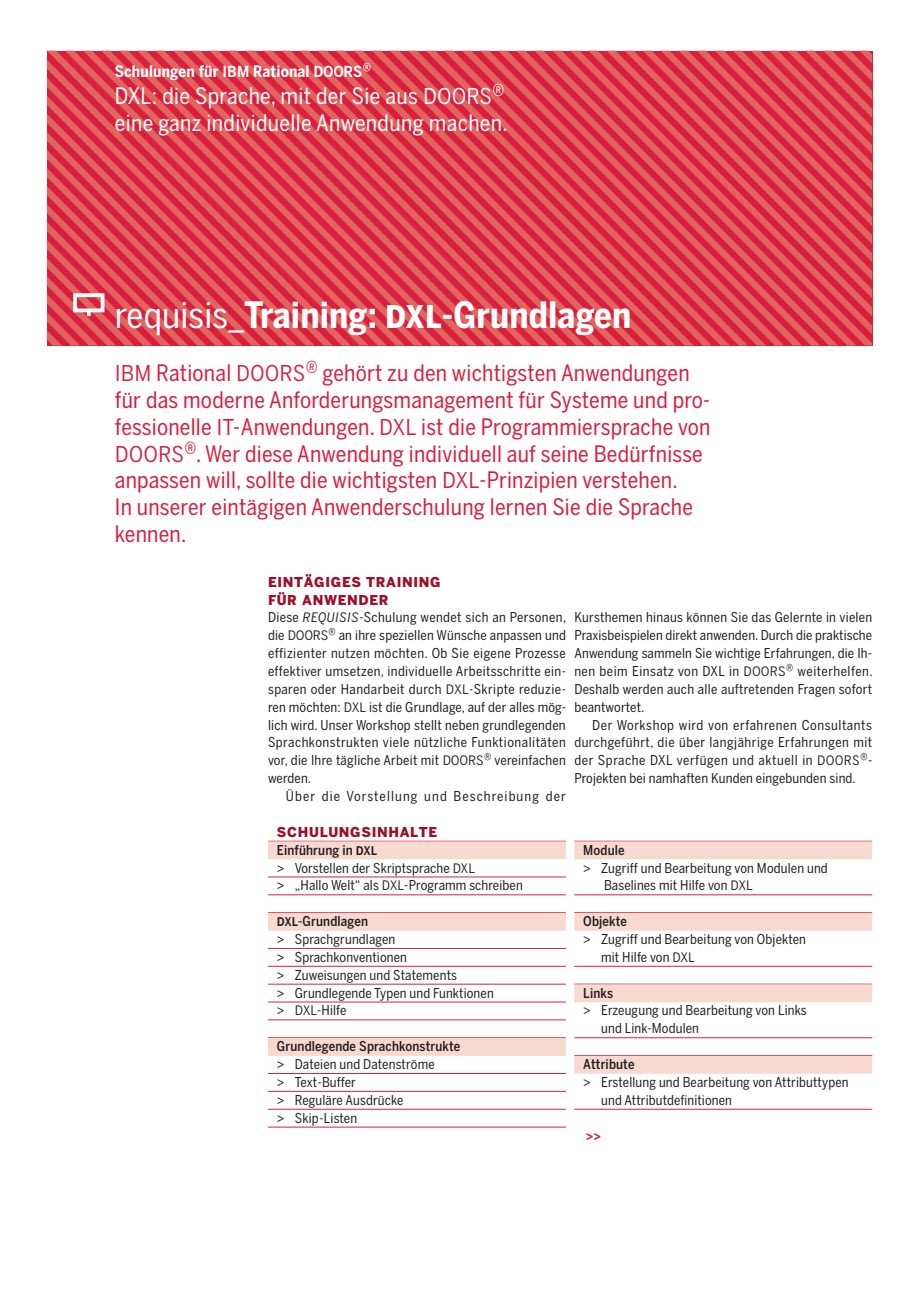
<style>
.page{position:relative;width:919px;height:1289px;background:#fff}
.page>*{position:absolute;margin:0;border:0;box-sizing:border-box;transform-origin:0 0}
._3_NAME{font:700 36px "Benton Sans Cond";letter-spacing:.005em;color:#fff}
._4_INTRO{font:22.5px/26.8px "Benton Sans Cond";letter-spacing:.01em;color:#da1f3d}
._2_DESCRIPT{font:22.5px "Benton Sans Cond";letter-spacing:.015em;color:#fff}
._1_RUBRIK{font:700 15.75px "Benton Sans Cond";letter-spacing:.01em;color:#fff}
._6_COPY__Schulungsin{font:13.5px/17.9px "Benton Sans Cond";letter-spacing:.01em;color:#231f20}
._6_COPY__block___ohn{font:13.5px/17.9px "Benton Sans Cond";letter-spacing:.02em;color:#231f20;text-align:justify}
._6_COPY__block{font:13.5px/17.9px "Benton Sans Cond";letter-spacing:.015em;color:#231f20;text-align:justify}
._6_COPY__Schulungsin-2{font:500 13.5px "Benton Sans Cond";letter-spacing:.01em;color:#231f20}
._6_COPY__block-2{font:13.5px "Benton Sans Cond";letter-spacing:.08em;color:#231f20}
._5_COPY-SUBLINE__ohn{font:900 13.5px "Benton Sans";letter-spacing:.05em;color:#9e0f27}
._6_COPY__Schulung_-S{font:900 13.5px "Benton Sans";letter-spacing:.05em;color:#9e0f27}
._6_COPY__block-3{font:700 13.5px "Benton Sans Cond";color:#da1f3d}
.s1{font-family:"Benton Sans Cond Medium SC";font-weight:400;font-size:18.9px}
.s2{font-family:"Benton Sans Cond Book SC";font-size:27px}
.s3{font-weight:400}
.s4{font-family:"Benton Sans Cond Bold SC";font-weight:400;font-size:38.7px}
.s5{font-family:"Benton Sans Cond Book Italic SC";font-size:16.2px}
.s6{font-family:"Benton Sans Cond Book SC";font-size:16.2px}
.s7{font-family:"Benton Sans Cond Medium SC";font-weight:400;font-size:14.85px}
</style>
<div class="page">
<svg style="left:47px;top:51px;width:825px;height:294px;background:#dd414d"></svg>
<svg style="left:73px;top:293px;width:31px;height:23px"></svg>
<div style="left:268px;top:841px;width:298px;height:18px;background:#f8d9d0"></div>
<hr style="left:268px;top:876px;width:298px;height:1px;background:#da1f3d">
<hr style="left:268px;top:894px;width:298px;height:1px;background:#da1f3d">
<div style="left:268px;top:912px;width:298px;height:18px;background:#f8d9d0"></div>
<hr style="left:268px;top:948px;width:298px;height:1px;background:#da1f3d">
<hr style="left:268px;top:966px;width:298px;height:1px;background:#da1f3d">
<hr style="left:268px;top:983px;width:298px;height:1px;background:#da1f3d">
<hr style="left:268px;top:1001px;width:298px;height:1px;background:#da1f3d">
<hr style="left:268px;top:1019px;width:298px;height:1px;background:#da1f3d">
<div style="left:268px;top:1037px;width:298px;height:18px;background:#f8d9d0"></div>
<hr style="left:268px;top:1073px;width:298px;height:1px;background:#da1f3d">
<hr style="left:268px;top:1091px;width:298px;height:1px;background:#da1f3d">
<hr style="left:268px;top:1108px;width:298px;height:1px;background:#da1f3d">
<hr style="left:268px;top:1126px;width:298px;height:1px;background:#da1f3d">
<div style="left:574px;top:841px;width:298px;height:18px;background:#f8d9d0"></div>
<hr style="left:574px;top:894px;width:298px;height:1px;background:#da1f3d">
<div style="left:574px;top:912px;width:298px;height:18px;background:#f8d9d0"></div>
<hr style="left:574px;top:966px;width:298px;height:1px;background:#da1f3d">
<hr style="left:574px;top:983px;width:298px;height:1px;background:#da1f3d">
<div style="left:574px;top:984px;width:298px;height:18px;background:#f8d9d0"></div>
<hr style="left:574px;top:1037px;width:298px;height:1px;background:#da1f3d">
<div style="left:574px;top:1055px;width:298px;height:18px;background:#f8d9d0"></div>
<hr style="left:574px;top:1108px;width:298px;height:1px;background:#da1f3d">
<p class="_1_RUBRIK" style="left:115px;top:62px;width:258px">Schulungen für <span class="s1">IBM</span> Rational <span class="s1">DOORS®</span></p>
<p class="_2_DESCRIPT" style="left:115px;top:83px;width:391px">DXL: die Sprache, mit der Sie aus <span class="s2">DOORS®</span></p>
<p class="_2_DESCRIPT" style="left:115px;top:110px;width:394px">eine ganz individuelle Anwendung machen.</p>
<p class="_3_NAME" style="left:115px;top:293px;width:518px"><span class="s3">requisis_</span>Training: <span class="s4">dxl</span>-Grundlagen</p>
<p class="_4_INTRO" style="left:115px;top:359px;width:597px"><span class="s2">IBM</span> Rational <span class="s2">DOORS®</span> gehört zu den wichtigsten Anwendungen für das moderne Anforderungsmanagement für Systeme und pro&shy;fessionelle <span class="s2">IT</span>-Anwendungen. <span class="s2">DXL</span> ist die Programmiersprache von <span class="s2">DOORS®</span>. Wer diese Anwendung individuell auf seine Bedürfnisse anpassen will, sollte die wichtigsten <span class="s2">DXL</span>-Prinzipien verstehen.<br>In unserer eintägigen Anwenderschulung lernen Sie die Sprache kennen.</p>
<p class="_5_COPY-SUBLINE__ohn" style="left:268px;top:573px;width:174px">EINTÄGIGES TRAINING</p>
<p class="_5_COPY-SUBLINE__ohn" style="left:268px;top:591px;width:122px">FÜR ANWENDER</p>
<p class="_6_COPY__block___ohn" style="left:268px;top:608px;width:300px">Diese <span class="s5">requisis</span>-Schulung wendet sich an Personen, die <span class="s6">DOORS®</span> an ihre speziellen Wünsche anpassen und effizienter nutzen möchten. Ob Sie eigene Prozesse effektiver umsetzen, individuelle Arbeitsschritte ein&shy;sparen oder Handarbeit durch <span class="s6">DXL</span>-Skripte reduzie&shy;ren möchten: <span class="s6">DXL</span> ist die Grundlage, auf der alles mög&shy;lich wird. Unser Workshop stellt neben grundlegenden Sprachkonstrukten viele nützliche Funktionalitäten vor, die Ihre tägliche Arbeit mit <span class="s6">DOORS®</span> vereinfachen werden.</p>
<p class="_6_COPY__block-2" style="left:286px;top:788px;width:281px">Über die Vorstellung und Beschreibung der</p>
<p class="_6_COPY__Schulung_-S" style="left:277px;top:823px;width:162px">SCHULUNGSINHALTE</p>
<p class="_6_COPY__Schulungsin-2" style="left:277px;top:841px;width:102px">Einführung in <span class="s7">DXL</span></p>
<p class="_6_COPY__Schulungsin" style="left:277px;top:858px;width:200px">&gt; Vorstellen der Skriptsprache <span class="s6">DXL</span></p>
<p class="_6_COPY__Schulungsin" style="left:277px;top:876px;width:247px">&gt; „Hallo Welt“ als <span class="s6">DXL</span>-Programm schreiben</p>
<p class="_6_COPY__Schulungsin-2" style="left:277px;top:913px;width:92px"><span class="s7">DXL</span>-Grundlagen</p>
<p class="_6_COPY__Schulungsin" style="left:277px;top:930px;width:120px">&gt; Sprachgrundlagen</p>
<p class="_6_COPY__Schulungsin" style="left:277px;top:947px;width:132px">&gt; Sprachkonventionen</p>
<p class="_6_COPY__Schulungsin" style="left:277px;top:965px;width:181px">&gt; Zuweisungen und Statements</p>
<p class="_6_COPY__Schulungsin" style="left:277px;top:983px;width:218px">&gt; Grundlegende Typen und Funktionen</p>
<p class="_6_COPY__Schulungsin" style="left:277px;top:1001px;width:71px">&gt; <span class="s6">DXL</span>-Hilfe</p>
<p class="_6_COPY__Schulungsin-2" style="left:277px;top:1038px;width:185px">Grundlegende Sprachkonstrukte</p>
<p class="_6_COPY__Schulungsin" style="left:277px;top:1055px;width:159px">&gt; Dateien und Datenströme</p>
<p class="_6_COPY__Schulungsin" style="left:277px;top:1072px;width:80px">&gt; Text-Buffer</p>
<p class="_6_COPY__Schulungsin" style="left:277px;top:1090px;width:128px">&gt; Reguläre Ausdrücke</p>
<p class="_6_COPY__Schulungsin" style="left:277px;top:1108px;width:82px">&gt; Skip-Listen</p>
<p class="_6_COPY__block" style="left:574px;top:608px;width:300px">Kursthemen hinaus können Sie das Gelernte in vielen Praxisbeispielen direkt anwenden. Durch die praktische Anwendung sammeln Sie wichtige Erfahrungen, die Ih&shy;nen beim Einsatz von DXL in <span class="s6">DOORS®</span> weiterhelfen.<br>Deshalb werden auch alle auftretenden Fragen sofort beantwortet.</p>
<p class="_6_COPY__block" style="left:574px;top:715px;width:299px;text-indent:18px">Der Workshop wird von erfahrenen Consultants durchgeführt, die über langjährige Erfahrungen mit der Sprache DXL verfügen und aktuell in <span class="s6">DOORS®</span>- Projekten bei namhaften Kunden eingebunden sind.</p>
<p class="_6_COPY__Schulungsin-2" style="left:583px;top:841px;width:43px">Module</p>
<p class="_6_COPY__Schulungsin" style="left:604px;top:858px;width:225px;text-indent:-21px">&gt; Zugriff und Bearbeitung von Modulen und<br>Baselines mit Hilfe von <span class="s6">DXL</span></p>
<p class="_6_COPY__Schulungsin-2" style="left:583px;top:913px;width:45px">Objekte</p>
<p class="_6_COPY__Schulungsin" style="left:601px;top:930px;width:206px;text-indent:-18px">&gt; Zugriff und Bearbeitung von Objekten mit Hilfe von <span class="s6">DXL</span></p>
<p class="_6_COPY__Schulungsin-2" style="left:583px;top:984px;width:31px">Links</p>
<p class="_6_COPY__Schulungsin" style="left:601px;top:1001px;width:207px;text-indent:-18px">&gt; Erzeugung und Bearbeitung von Links und Link-Modulen</p>
<p class="_6_COPY__Schulungsin-2" style="left:583px;top:1056px;width:53px">Attribute</p>
<p class="_6_COPY__Schulungsin" style="left:601px;top:1072px;width:249px;text-indent:-18px">&gt; Erstellung und Bearbeitung von Attributtypen und Attributdefinitionen</p>
<p class="_6_COPY__block-3" style="left:585px;top:1127px;width:17px">&gt;&gt;</p>
</div>
